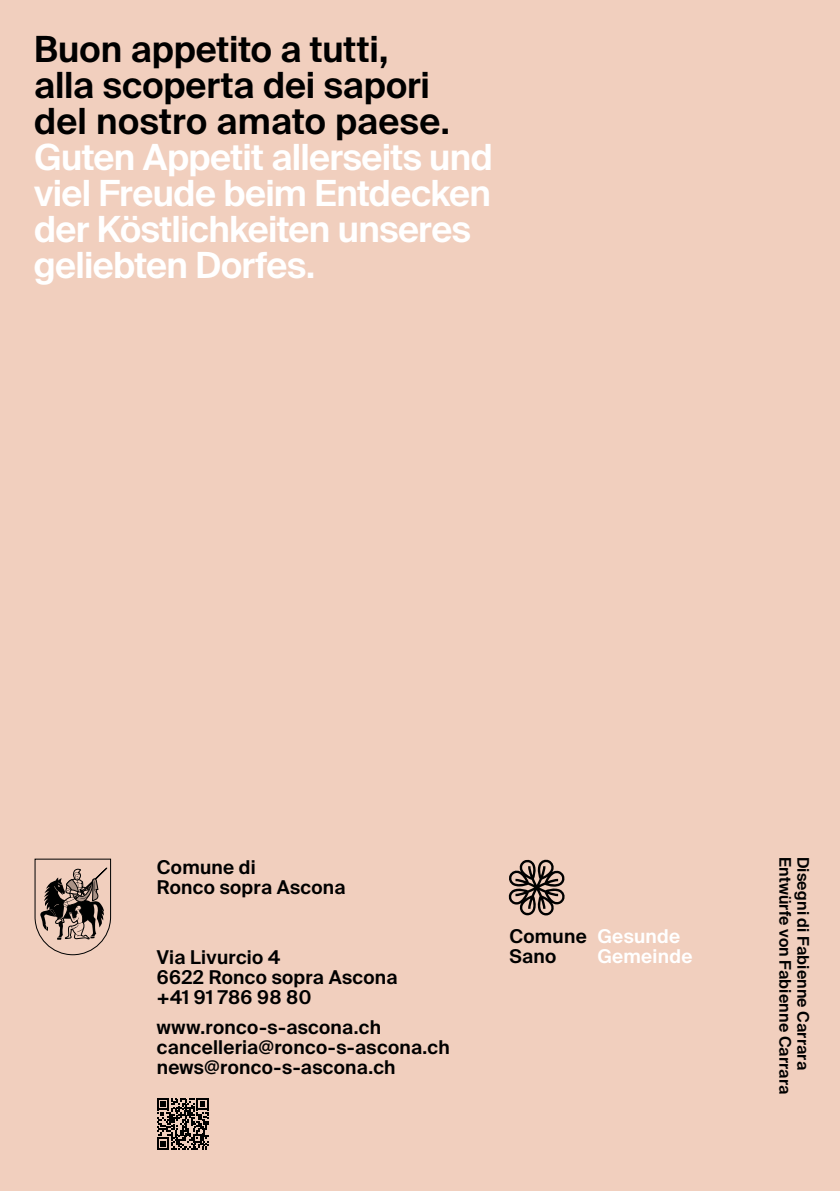
<style>
.page{position:relative;width:840px;height:1191px;background:#fff}
.page>*{position:absolute;margin:0;border:0;box-sizing:border-box;transform-origin:0 0}
.t1{font:600 36px/36px "Suisse Ecal Intl";letter-spacing:-.02em;color:#fff}
.t2{font:600 36px/36px "Suisse Ecal Intl";color:#000}
.t3{font:600 19px/20px "Suisse Ecal Intl";letter-spacing:.015em;color:#000}
.t4{font:600 19px/20px "Suisse Ecal Intl";letter-spacing:.015em;color:#fff}
.t5{font:600 16px "Suisse Ecal Intl";letter-spacing:.01em;color:#000}
</style>
<div class="page">
<div style="left:0;top:0;width:839px;height:1191px;background:#f1cfbe"></div>
<svg style="left:35px;top:858px;width:77px;height:97px"></svg>
<svg style="left:157px;top:1098px;width:52px;height:51px"></svg>
<svg style="left:508px;top:859px;width:57px;height:56px"></svg>
<h1 class="t2" style="left:34px;top:31px;width:417px">Buon appetito a tutti, alla scoperta dei sapori del nostro amato paese.</h1>
<h1 class="t1" style="left:34px;top:139px;width:460px">Guten Appetit allerseits und viel Freude beim Entdecken der Köstlichkeiten unseres geliebten Dorfes.</h1>
<p class="t3" style="left:157px;top:857px;width:190px">Comune di<br>Ronco sopra Ascona</p>
<p class="t3" style="left:157px;top:947px;width:242px">Via Livurcio 4<br>6622 Ronco sopra Ascona +41 91 786 98 80</p>
<p class="t3" style="left:157px;top:1017px;width:294px">www.ronco-s-ascona.ch cancelleria@ronco-s-ascona.ch news@ronco-s-ascona.ch</p>
<p class="t3" style="left:509px;top:926px;width:79px">Comune<br>Sano</p>
<p class="t4" style="left:597px;top:926px;width:97px">Gesunde<br>Gemeinde</p>
<p class="t5" style="left:794px;top:856px;width:239px;rotate:90deg">Entwürfe von Fabienne Carrara</p>
<p class="t5" style="left:812px;top:856px;width:215px;rotate:90deg">Disegni di Fabienne Carrara</p>
</div>
